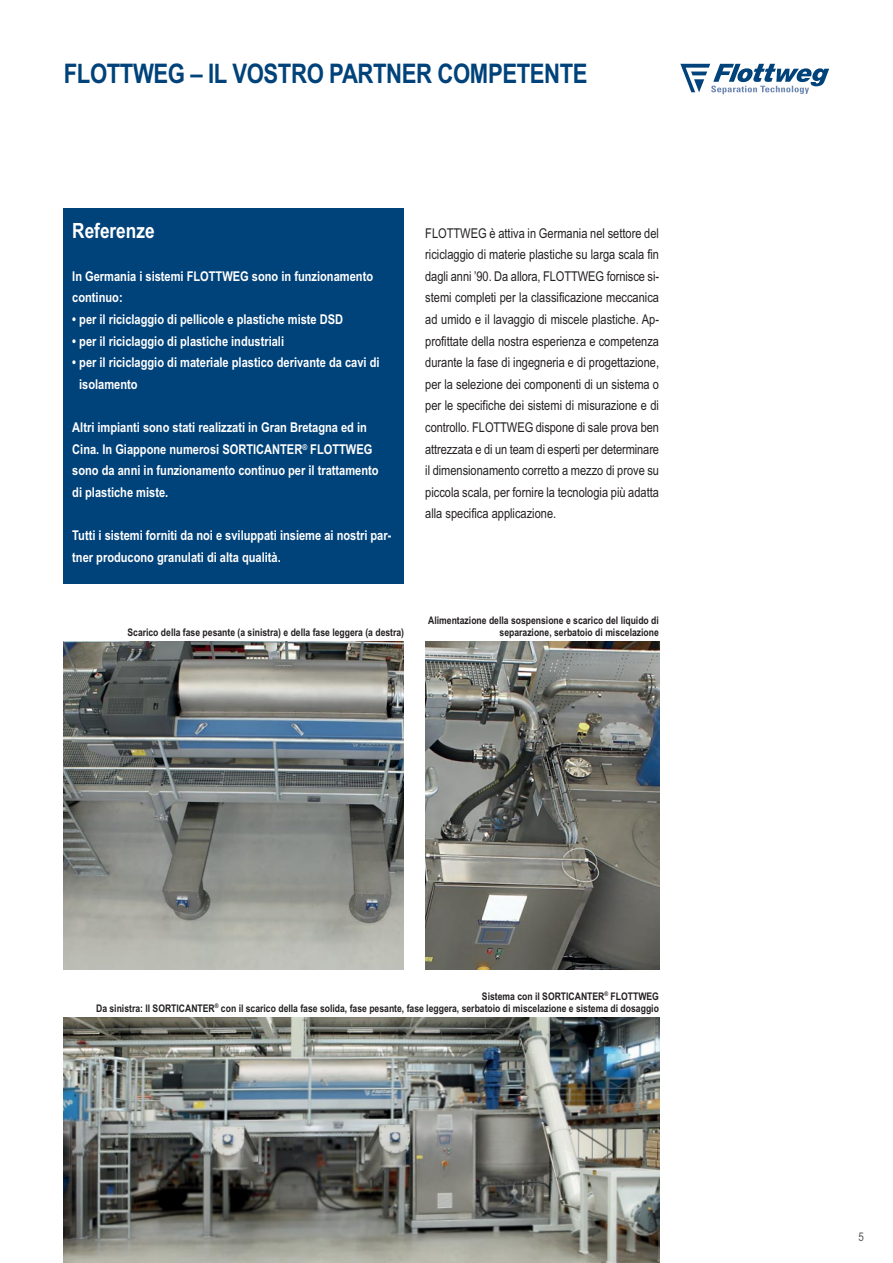
<style>
.page{position:relative;width:893px;height:1263px;background:#fff}
.page>*{position:absolute;margin:0;border:0;box-sizing:border-box;transform-origin:0 0}
.t1{font:700 27px "Arial Narrow";letter-spacing:-.015em;color:#00427a}
.t2{font:700 21px "Arial Narrow";color:#fff}
.t3{font:13.5px/21.6px "Arial Narrow";color:#231f20;text-align:justify}
.t4{font:700 13.5px/21.6px "Arial Narrow";color:#fff}
.t5{font:12px "Arial Narrow";color:#58595b}
.t6{font:700 10.5px/12px "Arial Narrow";color:#231f20;text-align:right}
</style>
<div class="page">
<svg style="left:680px;top:64px;width:149px;height:30px"></svg>
<div style="left:64px;top:208px;width:340px;height:376px;background:#00427a"></div>
<img style="left:64px;top:1017px;width:595px;height:246px">
<img style="left:64px;top:642px;width:340px;height:327px">
<img style="left:425px;top:642px;width:234px;height:327px">
<h1 class="t1" style="left:64px;top:64px;width:525px">FLOTTWEG – IL VOSTRO PARTNER COMPETENTE</h1>
<h2 class="t2" style="left:72px;top:223px;width:84px">Referenze</h2>
<p class="t4" style="left:72px;top:267px;width:302px">In Germania i sistemi FLOTTWEG sono in funzionamento continuo:</p>
<p class="t4" style="left:72px;top:310px;width:272px">• per il riciclaggio di pellicole e plastiche miste DSD</p>
<p class="t4" style="left:72px;top:331px;width:213px">• per il riciclaggio di plastiche industriali</p>
<p class="t4" style="left:79px;top:353px;width:302px;text-indent:-7px">• per il riciclaggio di materiale plastico derivante da cavi di isolamento</p>
<p class="t4" style="left:72px;top:418px;width:308px">Altri impianti sono stati realizzati in Gran Bretagna ed in Cina. In Giappone numerosi SORTICANTER<sup>®</sup> FLOTTWEG sono da anni in funzionamento continuo per il trattamento di plastiche miste.</p>
<p class="t4" style="left:72px;top:526px;width:321px">Tutti i sistemi forniti da noi e sviluppati insieme ai nostri par&shy;tner producono granulati di alta qualità.</p>
<p class="t6" style="left:127px;top:627px;width:278px">Scarico della fase pesante (a sinistra) e della fase leggera (a destra)</p>
<p class="t3" style="left:425px;top:223px;width:235px">FLOTTWEG è attiva in Germania nel settore del riciclaggio di materie plastiche su larga scala fin dagli anni ’90. Da allora, FLOTTWEG fornisce si&shy;stemi completi per la classificazione meccanica ad umido e il lavaggio di miscele plastiche. Ap&shy;profittate della nostra esperienza e competenza durante la fase di ingegneria e di progettazione, per la selezione dei componenti di un sistema o per le specifiche dei sistemi di misurazione e di controllo. FLOTTWEG dispone di sale prova ben attrezzata e di un team di esperti per determinare il dimensionamento corretto a mezzo di prove su piccola scala, per fornire la tecnologia più adatta alla specifica applicazione.</p>
<p class="t6" style="left:428px;top:615px;width:232px">Alimentazione della sospensione e scarico del liquido di separazione, serbatoio di miscelazione</p>
<p class="t6" style="left:96px;top:991px;width:564px">Sistema con il SORTICANTER<sup>®</sup> FLOTTWEG<br>Da sinistra: Il SORTICANTER<sup>®</sup> con il scarico della fase solida, fase pesante, fase leggera, serbatoio di miscelazione e sistema di dosaggio</p>
<p class="t5" style="left:858px;top:1232px;width:7px">5</p>
</div>
